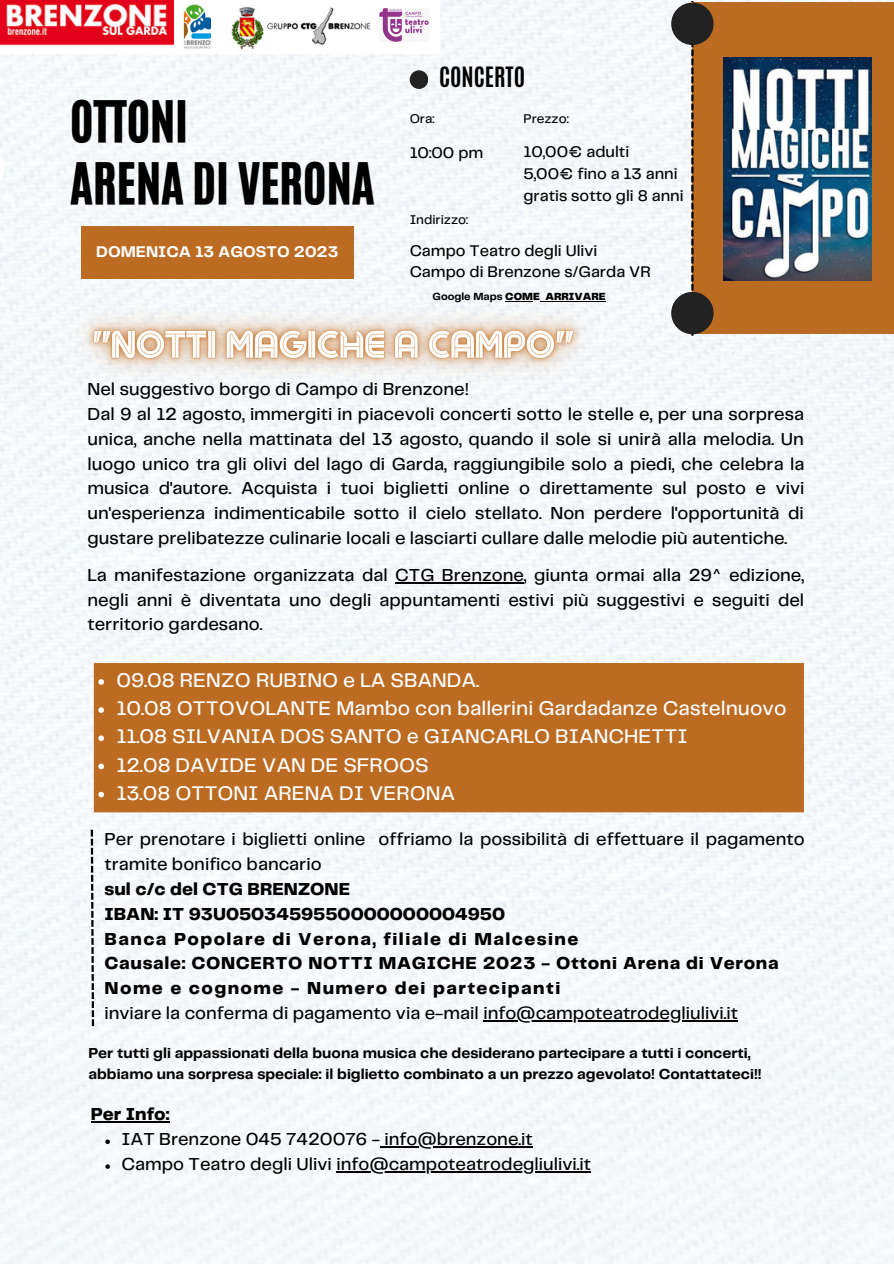
<style>
.page{position:relative;width:894px;height:1264px;background:#fff}
.page>*{position:absolute;margin:0;border:0;box-sizing:border-box;transform-origin:0 0}
.t1{font:48px "CA Generated";color:#000}
.t2{font:700 23.4px "Antonio";color:#000}
.t3{font:500 20.55px "Telegraf";color:#fff}
.t4{font:500 18px/24.8px "Telegraf";color:#000;text-align:justify}
.t5{font:800 18px "Telegraf";letter-spacing:.08em;color:#000}
.t6{font:800 18px "Telegraf";letter-spacing:.035em;color:#000}
.t7{font:800 18px "Telegraf";color:#000}
.t8{font:500 16.05px "Telegraf";color:#000}
.t9{font:700 16.05px "Telegraf";color:#fff}
.t10{font:700 15px/20.2px "Telegraf";color:#000}
.t11{font:500 13.2px "Telegraf";color:#000}
.t12{font:900 10.65px "Telegraf";color:#000}
.s1{font-weight:700}
</style>
<div class="page">
<div style="left:0;top:0;width:893px;height:1263px;background:#f5f9fb"></div>
<div style="left:692px;top:3px;width:201px;height:331px;background:#bc6b22"></div>
<svg style="left:691px;top:1px;width:2px;height:335px"></svg>
<div style="left:81px;top:226px;width:272px;height:52px;background:#bc6b22"></div>
<div style="left:671px;top:3px;width:42px;height:42px;background:#222;border-radius:50%"></div>
<div style="left:671px;top:292px;width:42px;height:42px;background:#222;border-radius:50%"></div>
<hr style="left:0;top:147px;width:4px;height:43px;background:#fff">
<div style="left:409px;top:70px;width:19px;height:19px;background:#222;border-radius:50%"></div>
<img style="left:723px;top:57px;width:148px;height:223px">
<hr style="left:395px;top:582px;width:128px;height:2px;background:#000">
<img style="left:43px;top:275px;width:591px;height:142px">
<svg style="left:105px;top:1139px;width:5px;height:4px"></svg>
<hr style="left:380px;top:1146px;width:152px;height:1px;background:#000">
<svg style="left:105px;top:1164px;width:5px;height:4px"></svg>
<hr style="left:336px;top:1171px;width:255px;height:1px;background:#000">
<hr style="left:91px;top:1121px;width:78px;height:1px;background:#000">
<div style="left:94px;top:663px;width:709px;height:149px;background:#bc6b22"></div>
<svg style="left:98px;top:679px;width:6px;height:5px"></svg>
<svg style="left:98px;top:707px;width:6px;height:6px"></svg>
<svg style="left:98px;top:735px;width:6px;height:6px"></svg>
<svg style="left:98px;top:763px;width:6px;height:6px"></svg>
<svg style="left:98px;top:791px;width:6px;height:6px"></svg>
<hr style="left:483px;top:1019px;width:254px;height:2px;background:#000">
<svg style="left:91px;top:829px;width:3px;height:197px"></svg>
<div style="left:0;top:0;width:439px;height:53px;background:#fff"></div>
<img style="left:183px;top:5px;width:28px;height:44px">
<img style="left:231px;top:6px;width:33px;height:44px">
<img style="left:267px;top:7px;width:104px;height:38px">
<img style="left:0;top:0;width:173px;height:45px">
<img style="left:379px;top:9px;width:50px;height:32px">
<p class="t1" style="left:70px;top:87px;width:119px">OTTONI</p>
<p class="t1" style="left:70px;top:149px;width:306px">ARENA DI VERONA</p>
<p class="t9" style="left:96px;top:244px;width:243px">DOMENICA 13 AGOSTO 2023</p>
<p class="t2" style="left:439px;top:60px;width:87px">CONCERTO</p>
<p class="t11" style="left:409px;top:113px;width:26px">Ora:</p>
<p class="t11" style="left:523px;top:113px;width:47px">Prezzo:</p>
<p class="t8" style="left:409px;top:145px;width:75px">10:00 pm</p>
<p class="t8" style="left:523px;top:145px;width:107px">10,00€ adulti</p>
<p class="t8" style="left:523px;top:167px;width:156px">5,00€ fino a 13 anni</p>
<p class="t8" style="left:523px;top:188px;width:161px">gratis sotto gli 8 anni</p>
<p class="t11" style="left:409px;top:214px;width:60px">Indirizzo:</p>
<p class="t8" style="left:409px;top:243px;width:189px">Campo Teatro degli Ulivi</p>
<p class="t8" style="left:409px;top:265px;width:243px">Campo di Brenzone s/Garda VR</p>
<p class="t12" style="left:432px;top:291px;width:175px"><span class="s1">Google Maps</span> COME ARRIVARE</p>
<p class="t4" style="left:88px;top:378px;width:383px">Nel suggestivo borgo di Campo di Brenzone!</p>
<p class="t4" style="left:88px;top:403px;width:718px">Dal 9 al 12 agosto, immergiti in piacevoli concerti sotto le stelle e, per una sorpresa unica, anche nella mattinata del 13 agosto, quando il sole si unirà alla melodia. Un luogo unico tra gli olivi del lago di Garda, raggiungibile solo a piedi, che celebra la musica d'autore. Acquista i tuoi biglietti online o direttamente sul posto e vivi un'esperienza indimenticabile sotto il cielo stellato. Non perdere l'opportunità di gustare prelibatezze culinarie locali e lasciarti cullare dalle melodie più autentiche.</p>
<p class="t4" style="left:88px;top:563px;width:718px">La manifestazione organizzata dal CTG Brenzone, giunta ormai alla 29^ edizione, negli anni è diventata uno degli appuntamenti estivi più suggestivi e seguiti del territorio gardesano.</p>
<p class="t3" style="left:116px;top:671px;width:364px">09.08 RENZO RUBINO e LA SBANDA.</p>
<p class="t3" style="left:116px;top:699px;width:671px">10.08 OTTOVOLANTE Mambo con ballerini Gardadanze Castelnuovo</p>
<p class="t3" style="left:116px;top:727px;width:572px">11.08 SILVANIA DOS SANTO e GIANCARLO BIANCHETTI</p>
<p class="t3" style="left:116px;top:756px;width:314px">12.08 DAVIDE VAN DE SFROOS</p>
<p class="t3" style="left:116px;top:784px;width:340px">13.08 OTTONI ARENA DI VERONA</p>
<p class="t4" style="left:104px;top:828px;width:701px">Per prenotare i biglietti online offriamo la possibilità di effettuare il pagamento tramite bonifico bancario</p>
<p class="t7" style="left:104px;top:881px;width:247px">sul c/c del CTG BRENZONE</p>
<p class="t7" style="left:104px;top:906px;width:402px">IBAN: IT 93U0503459550000000004950</p>
<p class="t5" style="left:104px;top:930px;width:475px">Banca Popolare di Verona, filiale di Malcesine</p>
<p class="t6" style="left:104px;top:955px;width:675px">Causale: CONCERTO NOTTI MAGICHE 2023 - Ottoni Arena di Verona</p>
<p class="t5" style="left:104px;top:980px;width:457px">Nome e cognome - Numero dei partecipanti</p>
<p class="t4" style="left:104px;top:1001px;width:635px">inviare la conferma di pagamento via e-mail info@campoteatrodegliulivi.it</p>
<p class="t10" style="left:88px;top:1044px;width:674px">Per tutti gli appassionati della buona musica che desiderano partecipare a tutti i concerti, abbiamo una sorpresa speciale: il biglietto combinato a un prezzo agevolato! Contattateci!!</p>
<p class="t6" style="left:91px;top:1106px;width:80px">Per Info:</p>
<p class="t4" style="left:121px;top:1127px;width:413px">IAT Brenzone 045 7420076 - info@brenzone.it</p>
<p class="t4" style="left:121px;top:1152px;width:471px">Campo Teatro degli Ulivi info@campoteatrodegliulivi.it</p>
</div>
